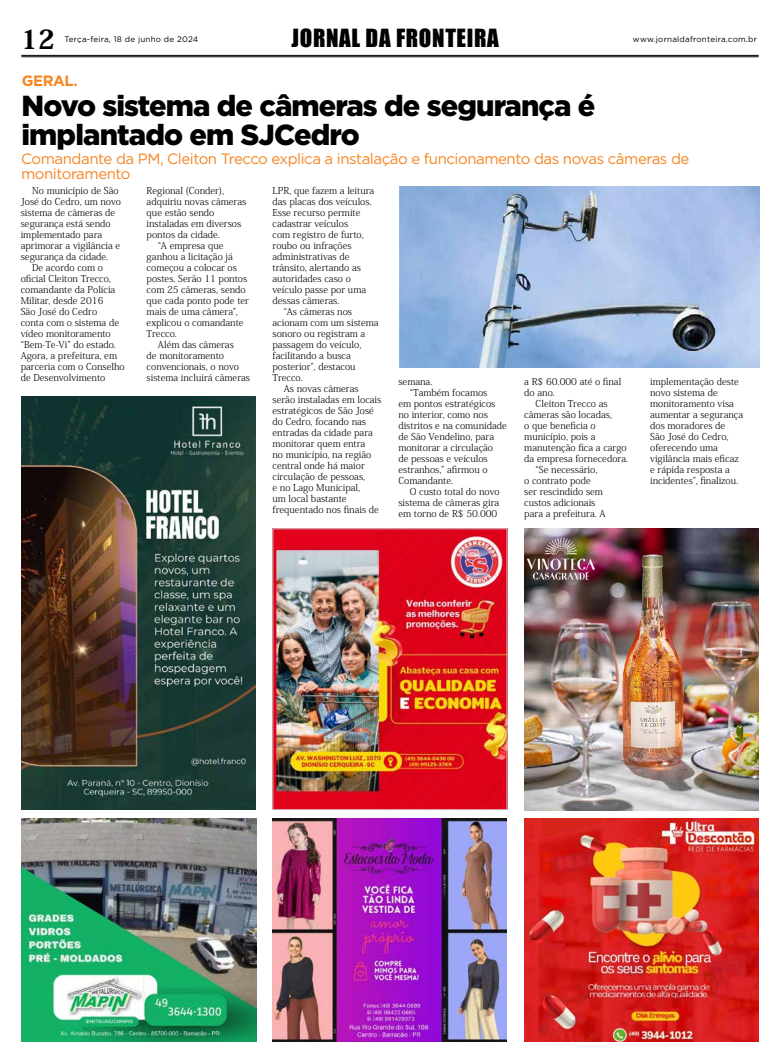
<style>
.page{position:relative;width:780px;height:1063px;background:#fff}
.page>*{position:absolute;margin:0;border:0;box-sizing:border-box;transform-origin:0 0}
.t1{font:900 29px/29px "Gotham";letter-spacing:-.03em;color:#000}
.t2{font:800 26.3px "Koz Min Pro";color:#000}
.t3{font:23px "Impact";letter-spacing:.03em;color:#000}
.t4{font:15px/14.5px "Gotham";letter-spacing:-.03em;color:#f58522}
.t5{font:700 15px "Gotham";letter-spacing:-.03em;color:#f6861f}
.t6{font:300 9.5px/11px "Koz Min Pro";color:#000}
.t7{font:8px "Gotham";letter-spacing:.03em;color:#000}
</style>
<div class="page">
<hr style="left:21px;top:55px;width:737px;height:1px;background:#000">
<hr style="left:21px;top:56px;width:737px;height:1px;background:#000">
<img style="left:524px;top:819px;width:234px;height:223px">
<img style="left:22px;top:819px;width:234px;height:223px">
<img style="left:272px;top:819px;width:234px;height:223px">
<img style="left:524px;top:528px;width:234px;height:282px">
<img style="left:274px;top:530px;width:231px;height:278px">
<img style="left:21px;top:396px;width:234px;height:414px">
<img style="left:399px;top:187px;width:360px;height:180px">
<h3 class="t3" style="left:291px;top:21px;width:209px">JORNAL DA FRONTEIRA</h3>
<h2 class="t2" style="left:21px;top:20px;width:35px">12</h2>
<p class="t7" style="left:64px;top:34px;width:135px">Terça-feira, 18 de junho de 2024</p>
<p class="t7" style="left:633px;top:34px;width:125px">www.jornaldafronteira.com.br</p>
<h3 class="t5" style="left:22px;top:71px;width:57px">GERAL.</h3>
<h1 class="t1" style="left:21px;top:90px;width:575px">Novo sistema de câmeras de segurança é implantado em SJCedro</h1>
<p class="t6" style="left:32px;top:185px;width:88px">No município de São</p>
<p class="t6" style="left:21px;top:196px;width:102px">José do Cedro, um novo</p>
<p class="t6" style="left:21px;top:207px;width:96px">sistema de câmeras de</p>
<p class="t6" style="left:21px;top:218px;width:91px">segurança está sendo</p>
<p class="t6" style="left:21px;top:229px;width:83px">implementado para</p>
<p class="t6" style="left:21px;top:240px;width:101px">aprimorar a vigilância e</p>
<p class="t6" style="left:21px;top:251px;width:89px">segurança da cidade.</p>
<p class="t6" style="left:32px;top:262px;width:72px">De acordo com o</p>
<p class="t6" style="left:21px;top:273px;width:92px">oficial Cleiton Trecco,</p>
<p class="t6" style="left:21px;top:284px;width:96px">comandante da Polícia</p>
<p class="t6" style="left:21px;top:295px;width:84px">Militar, desde 2016</p>
<p class="t6" style="left:21px;top:306px;width:78px">São José do Cedro</p>
<p class="t6" style="left:21px;top:317px;width:100px">conta com o sistema de</p>
<p class="t6" style="left:21px;top:328px;width:92px">vídeo monitoramento</p>
<p class="t6" style="left:21px;top:339px;width:97px">“Bem-Te-Vi” do estado.</p>
<p class="t6" style="left:21px;top:350px;width:98px">Agora, a prefeitura, em</p>
<p class="t6" style="left:21px;top:361px;width:105px">parceria com o Conselho</p>
<p class="t6" style="left:21px;top:372px;width:86px">de Desenvolvimento</p>
<h3 class="t4" style="left:21px;top:152px;width:670px">Comandante da PM, Cleiton Trecco explica a instalação e funcionamento das novas câmeras de monitoramento</h3>
<p class="t6" style="left:147px;top:185px;width:79px">Regional (Conder),</p>
<p class="t6" style="left:147px;top:196px;width:101px">adquiriu novas câmeras</p>
<p class="t6" style="left:147px;top:207px;width:69px">que estão sendo</p>
<p class="t6" style="left:147px;top:218px;width:96px">instaladas em diversos</p>
<p class="t6" style="left:147px;top:229px;width:75px">pontos da cidade.</p>
<p class="t6" style="left:158px;top:240px;width:67px">“A empresa que</p>
<p class="t6" style="left:147px;top:251px;width:88px">ganhou a licitação já</p>
<p class="t6" style="left:147px;top:262px;width:92px">começou a colocar os</p>
<p class="t6" style="left:147px;top:273px;width:102px">postes. Serão 11 pontos</p>
<p class="t6" style="left:147px;top:284px;width:101px">com 25 câmeras, sendo</p>
<p class="t6" style="left:147px;top:295px;width:104px">que cada ponto pode ter</p>
<p class="t6" style="left:147px;top:306px;width:93px">mais de uma câmera”,</p>
<p class="t6" style="left:147px;top:317px;width:98px">explicou o comandante</p>
<p class="t6" style="left:147px;top:328px;width:32px">Trecco.</p>
<p class="t6" style="left:158px;top:339px;width:77px">Além das câmeras</p>
<p class="t6" style="left:147px;top:350px;width:79px">de monitoramento</p>
<p class="t6" style="left:147px;top:361px;width:94px">convencionais, o novo</p>
<p class="t6" style="left:147px;top:372px;width:105px">sistema incluirá câmeras</p>
<p class="t6" style="left:272px;top:185px;width:103px">LPR, que fazem a leitura</p>
<p class="t6" style="left:272px;top:196px;width:101px">das placas dos veículos.</p>
<p class="t6" style="left:272px;top:207px;width:89px">Esse recurso permite</p>
<p class="t6" style="left:272px;top:218px;width:77px">cadastrar veículos</p>
<p class="t6" style="left:272px;top:229px;width:93px">com registro de furto,</p>
<p class="t6" style="left:272px;top:240px;width:81px">roubo ou infrações</p>
<p class="t6" style="left:272px;top:251px;width:78px">administrativas de</p>
<p class="t6" style="left:272px;top:262px;width:90px">trânsito, alertando as</p>
<p class="t6" style="left:272px;top:273px;width:80px">autoridades caso o</p>
<p class="t6" style="left:272px;top:284px;width:95px">veículo passe por uma</p>
<p class="t6" style="left:272px;top:295px;width:68px">dessas câmeras.</p>
<p class="t6" style="left:284px;top:306px;width:70px">“As câmeras nos</p>
<p class="t6" style="left:272px;top:317px;width:108px">acionam com um sistema</p>
<p class="t6" style="left:272px;top:328px;width:94px">sonoro ou registram a</p>
<p class="t6" style="left:272px;top:339px;width:90px">passagem do veículo,</p>
<p class="t6" style="left:272px;top:350px;width:80px">facilitando a busca</p>
<p class="t6" style="left:272px;top:361px;width:85px">posterior”, destacou</p>
<p class="t6" style="left:272px;top:372px;width:32px">Trecco.</p>
<p class="t6" style="left:284px;top:383px;width:76px">As novas câmeras</p>
<p class="t6" style="left:272px;top:394px;width:110px">serão instaladas em locais</p>
<p class="t6" style="left:272px;top:405px;width:103px">estratégicos de São José</p>
<p class="t6" style="left:272px;top:416px;width:95px">do Cedro, focando nas</p>
<p class="t6" style="left:272px;top:427px;width:102px">entradas da cidade para</p>
<p class="t6" style="left:272px;top:438px;width:94px">monitorar quem entra</p>
<p class="t6" style="left:272px;top:449px;width:100px">no município, na região</p>
<p class="t6" style="left:272px;top:460px;width:94px">central onde há maior</p>
<p class="t6" style="left:272px;top:471px;width:94px">circulação de pessoas,</p>
<p class="t6" style="left:272px;top:482px;width:89px">e no Lago Municipal,</p>
<p class="t6" style="left:272px;top:493px;width:76px">um local bastante</p>
<p class="t6" style="left:272px;top:504px;width:108px">frequentado nos finais de</p>
<p class="t6" style="left:524px;top:376px;width:98px">a R$ 60.000 até o final do ano.</p>
<p class="t6" style="left:535px;top:398px;width:74px">Cleiton Trecco as</p>
<p class="t6" style="left:524px;top:409px;width:89px">câmeras são locadas,</p>
<p class="t6" style="left:524px;top:420px;width:73px">o que beneficia o</p>
<p class="t6" style="left:524px;top:431px;width:73px">município, pois a</p>
<p class="t6" style="left:524px;top:442px;width:104px">manutenção fica a cargo</p>
<p class="t6" style="left:524px;top:453px;width:105px">da empresa fornecedora.</p>
<p class="t6" style="left:535px;top:464px;width:63px">“Se necessário,</p>
<p class="t6" style="left:524px;top:475px;width:68px">o contrato pode</p>
<p class="t6" style="left:524px;top:486px;width:80px">ser rescindido sem</p>
<p class="t6" style="left:524px;top:497px;width:73px">custos adicionais</p>
<p class="t6" style="left:524px;top:508px;width:83px">para a prefeitura. A</p>
<p class="t6" style="left:650px;top:376px;width:95px">implementação deste novo sistema de monitoramento visa aumentar a segurança dos moradores de<br>São José do Cedro, oferecendo uma vigilância mais eficaz e rápida resposta a incidentes”, finalizou.</p>
<p class="t6" style="left:398px;top:376px;width:36px">semana.</p>
<p class="t6" style="left:410px;top:387px;width:79px">“Também focamos</p>
<p class="t6" style="left:398px;top:398px;width:98px">em pontos estratégicos</p>
<p class="t6" style="left:398px;top:409px;width:91px">no interior, como nos</p>
<p class="t6" style="left:398px;top:420px;width:110px">distritos e na comunidade</p>
<p class="t6" style="left:398px;top:431px;width:97px">de São Vendelino, para</p>
<p class="t6" style="left:398px;top:442px;width:96px">monitorar a circulação</p>
<p class="t6" style="left:398px;top:453px;width:91px">de pessoas e veículos</p>
<p class="t6" style="left:398px;top:464px;width:91px">estranhos,” afirmou o</p>
<p class="t6" style="left:398px;top:475px;width:56px">Comandante.</p>
<p class="t6" style="left:410px;top:486px;width:91px">O custo total do novo</p>
<p class="t6" style="left:398px;top:497px;width:102px">sistema de câmeras gira</p>
<p class="t6" style="left:398px;top:508px;width:100px">em torno de R$ 50.000</p>
</div>
